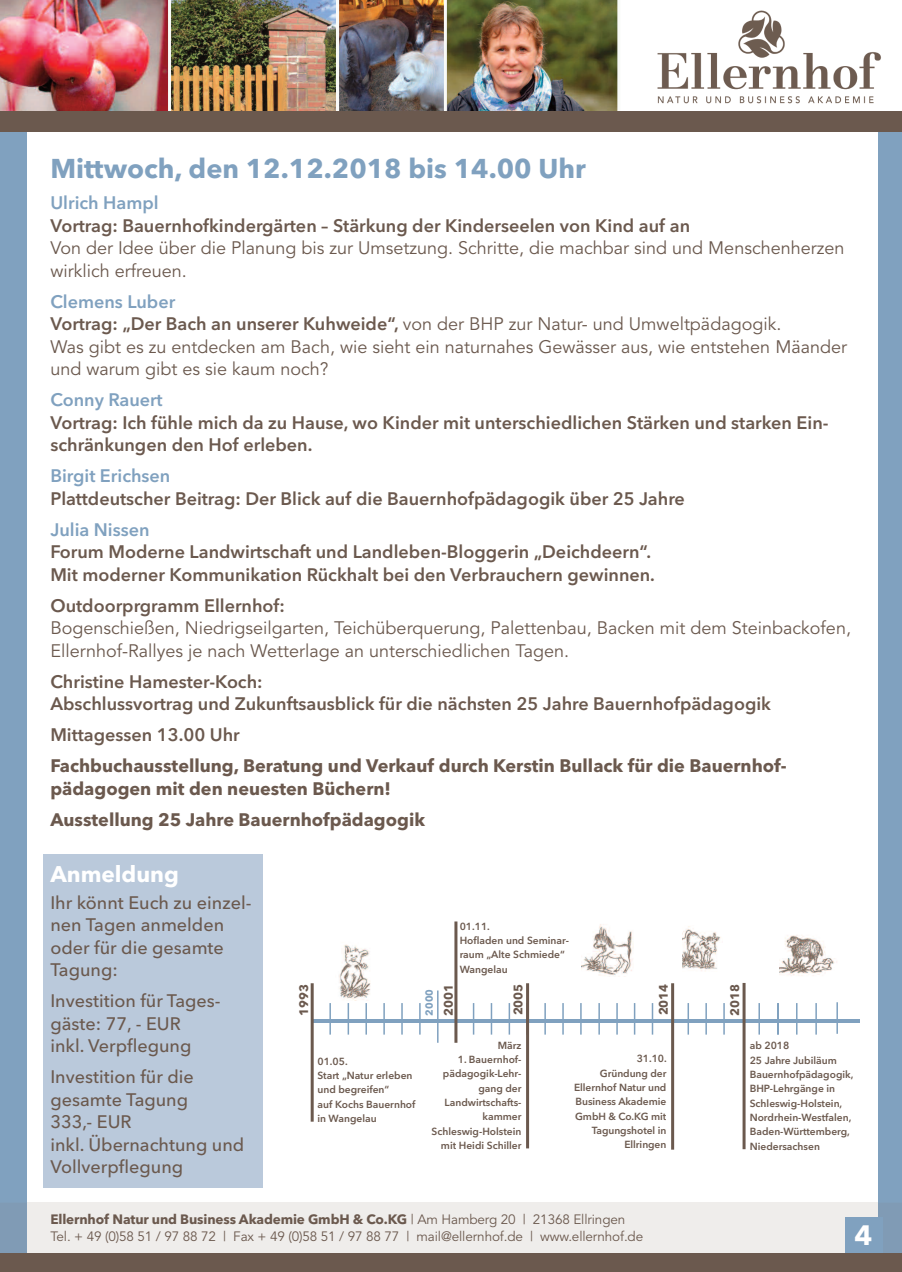
<style>
.page{position:relative;width:902px;height:1272px;background:#fff}
.page>*{position:absolute;margin:0;border:0;box-sizing:border-box;transform-origin:0 0}
.t1{font:700 27.75px "Avenir Next";color:#fff}
.t2{font:700 27px "Avenir Next";color:#80a1bf}
.t3{font:700 22.5px "Avenir Next";color:#fff}
.t4{font:600 18px/22.5px "Avenir Next";color:#6b594e}
.t5{font:18px/22.5px "Avenir";color:#6b594e}
.t6{font:500 18px/22.5px "Avenir Next";color:#6b594e}
.t7{font:700 18px/22.5px "Avenir Next";color:#6b594e}
.t8{font:600 18px "Avenir Next";color:#80a1bf}
.t9{font:13.5px "Avenir";letter-spacing:-.01em;color:#6b594e}
.t10{font:700 13.5px "Avenir Next";letter-spacing:-.01em;color:#6b594e}
.t11{font:700 12.3px "Avenir Next";color:#6b594e}
.t12{font:600 10.2px/14.2px "Avenir Next";color:#6b594e}
.t13{font:700 10.2px "Avenir Next";color:#80a1bf}
.s1{font-family:"Avenir Next";font-weight:600}
.s2{font-family:"Avenir";font-weight:400}
</style>
<div class="page">
<div style="left:0;top:10px;width:901px;height:1261px;background:#80a1bf"></div>
<div style="left:27px;top:14px;width:850px;height:1257px;background:#fff"></div>
<img style="left:0;top:0;width:168px;height:111px">
<img style="left:171px;top:0;width:165px;height:111px">
<img style="left:339px;top:0;width:105px;height:111px">
<hr style="left:168px;top:0;width:3px;height:129px;background:#f9faf8">
<hr style="left:336px;top:0;width:3px;height:129px;background:#f9faf8">
<img style="left:447px;top:0;width:170px;height:111px">
<hr style="left:617px;top:0;width:3px;height:129px;background:#f9faf8">
<hr style="left:444px;top:0;width:3px;height:129px;background:#f9faf8">
<div style="left:620px;top:0;width:281px;height:129px;background:#fff"></div>
<img style="left:657px;top:10px;width:224px;height:94px">
<div style="left:27px;top:1202px;width:850px;height:69px;background:#efedeb"></div>
<div style="left:0;top:111px;width:901px;height:20px;background:#6b594e"></div>
<div style="left:43px;top:854px;width:219px;height:334px;background:#bac9db"></div>
<hr style="left:312px;top:1019px;width:547px;height:3px;background:#80a1bf">
<hr style="left:310px;top:983px;width:3px;height:138px;background:#6b594e">
<hr style="left:347px;top:1003px;width:2px;height:31px;background:#80a1bf">
<hr style="left:365px;top:1003px;width:2px;height:31px;background:#80a1bf">
<hr style="left:383px;top:1003px;width:2px;height:31px;background:#80a1bf">
<hr style="left:401px;top:1003px;width:2px;height:31px;background:#80a1bf">
<hr style="left:419px;top:1003px;width:1px;height:31px;background:#80a1bf">
<hr style="left:437px;top:990px;width:1px;height:52px;background:#80a1bf">
<hr style="left:473px;top:1003px;width:1px;height:31px;background:#80a1bf">
<hr style="left:490px;top:1003px;width:2px;height:31px;background:#80a1bf">
<hr style="left:508px;top:1003px;width:2px;height:31px;background:#80a1bf">
<hr style="left:544px;top:1003px;width:2px;height:31px;background:#80a1bf">
<hr style="left:562px;top:1003px;width:1px;height:31px;background:#80a1bf">
<hr style="left:580px;top:1003px;width:1px;height:31px;background:#80a1bf">
<hr style="left:633px;top:1003px;width:2px;height:31px;background:#80a1bf">
<hr style="left:651px;top:1003px;width:2px;height:31px;background:#80a1bf">
<hr style="left:687px;top:1003px;width:2px;height:31px;background:#80a1bf">
<hr style="left:705px;top:1003px;width:1px;height:31px;background:#80a1bf">
<hr style="left:723px;top:1003px;width:1px;height:31px;background:#80a1bf">
<hr style="left:758px;top:1003px;width:2px;height:31px;background:#80a1bf">
<hr style="left:329px;top:1003px;width:2px;height:31px;background:#80a1bf">
<hr style="left:526px;top:983px;width:3px;height:165px;background:#6b594e">
<hr style="left:454px;top:921px;width:3px;height:121px;background:#6b594e">
<hr style="left:671px;top:983px;width:3px;height:166px;background:#6b594e">
<hr style="left:742px;top:982px;width:3px;height:167px;background:#6b594e">
<hr style="left:796px;top:1003px;width:1px;height:31px;background:#80a1bf">
<hr style="left:777px;top:1003px;width:1px;height:31px;background:#80a1bf">
<hr style="left:815px;top:1003px;width:1px;height:31px;background:#80a1bf">
<hr style="left:836px;top:1002px;width:1px;height:31px;background:#80a1bf">
<img style="left:339px;top:944px;width:31px;height:56px">
<img style="left:581px;top:924px;width:53px;height:52px">
<img style="left:779px;top:935px;width:58px;height:41px">
<img style="left:682px;top:926px;width:39px;height:45px">
<hr style="left:598px;top:1003px;width:2px;height:31px;background:#80a1bf">
<hr style="left:616px;top:1003px;width:1px;height:31px;background:#80a1bf">
<div style="left:844px;top:1217px;width:38px;height:35px;background:#80a1bf"></div>
<div style="left:0;top:1253px;width:901px;height:18px;background:#6b594e"></div>
<h2 class="t2" style="left:50px;top:145px;width:536px">Mittwoch, den 12.12.2018 bis 14.00 Uhr</h2>
<p class="t8" style="left:50px;top:187px;width:110px">Ulrich Hampl</p>
<p class="t4" style="left:50px;top:214px;width:641px">Vortrag: Bauernhofkindergärten – Stärkung der Kinderseelen von Kind auf an</p>
<p class="t5" style="left:50px;top:237px;width:795px">Von der Idee über die Planung bis zur Umsetzung. Schritte, die machbar sind und Menschenherzen wirklich erfreuen.</p>
<p class="t8" style="left:50px;top:286px;width:126px">Clemens Luber</p>
<p class="t5" style="left:50px;top:313px;width:798px"><span class="s1">Vortrag: „Der Bach an unserer Kuhweide“,</span> von der BHP zur Natur- und Umweltpädagogik.<br>Was gibt es zu entdecken am Bach, wie sieht ein naturnahes Gewässer aus, wie entstehen Mäander und warum gibt es sie kaum noch?</p>
<p class="t8" style="left:50px;top:384px;width:114px">Conny Rauert</p>
<p class="t4" style="left:50px;top:411px;width:779px">Vortrag: Ich fühle mich da zu Hause, wo Kinder mit unterschiedlichen Stärken und starken Ein&shy;schränkungen den Hof erleben.</p>
<p class="t8" style="left:50px;top:460px;width:121px">Birgit Erichsen</p>
<p class="t4" style="left:50px;top:487px;width:636px">Plattdeutscher Beitrag: Der Blick auf die Bauernhofpädagogik über 25 Jahre</p>
<p class="t8" style="left:50px;top:514px;width:101px">Julia Nissen</p>
<p class="t4" style="left:50px;top:540px;width:606px">Forum Moderne Landwirtschaft und Landleben-Bloggerin „Deichdeern“.<br>Mit moderner Kommunikation Rückhalt bei den Verbrauchern gewinnen.</p>
<p class="t4" style="left:50px;top:594px;width:236px">Outdoorprgramm Ellernhof:</p>
<p class="t5" style="left:50px;top:617px;width:802px">Bogenschießen, Niedrigseilgarten, Teichüberquerung, Palettenbau, Backen mit dem Steinbackofen,<br>Ellernhof-Rallyes je nach Wetterlage an unterschiedlichen Tagen.</p>
<p class="t4" style="left:50px;top:670px;width:722px">Christine Hamester-Koch:<br>Abschlussvortrag und Zukunftsausblick für die nächsten 25 Jahre Bauernhofpädagogik</p>
<p class="t4" style="left:50px;top:723px;width:191px">Mittagessen 13.00 Uhr</p>
<p class="t7" style="left:50px;top:754px;width:737px">Fachbuchausstellung, Beratung und Verkauf durch Kerstin Bullack für die Bauernhof&shy;pädagogen mit den neuesten Büchern!</p>
<p class="t7" style="left:50px;top:808px;width:376px">Ausstellung 25 Jahre Bauernhofpädagogik</p>
<p class="t3" style="left:50px;top:854px;width:130px">Anmeldung</p>
<p class="t6" style="left:50px;top:890px;width:202px">Ihr könnt Euch zu einzel&shy;nen Tagen anmelden oder für die gesamte<br>Tagung:</p>
<p class="t6" style="left:50px;top:988px;width:172px">Investition für Tages&shy;gäste: 77, - EUR<br>inkl. Verpflegung</p>
<p class="t6" style="left:50px;top:1064px;width:195px">Investition für die gesamte Tagung<br>333,- EUR<br>inkl. Übernachtung und<br>Vollverpflegung</p>
<p class="t11" style="left:293px;top:1015px;width:33px;rotate:-90deg">1993</p>
<p class="t13" style="left:420px;top:1015px;width:28px;rotate:-90deg">2000</p>
<p class="t12" style="left:459px;top:918px;width:111px">01.11.<br>Hofladen und Seminar&shy;raum „Alte Schmiede“<br>Wangelau</p>
<p class="t11" style="left:437px;top:1015px;width:33px;rotate:-90deg">2001</p>
<p class="t11" style="left:507px;top:1015px;width:33px;rotate:-90deg">2005</p>
<p class="t11" style="left:652px;top:1015px;width:33px;rotate:-90deg">2014</p>
<p class="t11" style="left:724px;top:1015px;width:33px;rotate:-90deg">2018</p>
<p class="t12" style="left:317px;top:1053px;width:100px">01.05.<br>Start „Natur erleben und begreifen“<br>auf Kochs Bauernhof in Wangelau</p>
<p class="t12" style="left:498px;top:1037px;width:25px">März</p>
<p class="t12" style="left:431px;top:1051px;width:91px;text-align:right">1. Bauernhof&shy;pädagogik-Lehr&shy;gang der<br>Landwirtschafts&shy;kammer<br>Schleswig-Holstein mit Heidi Schiller</p>
<p class="t12" style="left:574px;top:1051px;width:94px;text-align:right">31.10.<br>Gründung der<br>Ellernhof Natur und<br>Business Akademie<br>GmbH &amp; Co.KG mit<br>Tagungshotel in<br>Ellringen</p>
<p class="t12" style="left:749px;top:1038px;width:105px">ab 2018<br>25 Jahre Jubiläum<br>Bauernhofpädagogik,<br>BHP-Lehrgänge in<br>Schleswig-Holstein,<br>Nordrhein-Westfalen,<br>Baden-Württemberg,<br>Niedersachsen</p>
<p class="t10" style="left:50px;top:1207px;width:576px">Ellernhof Natur und Business Akademie GmbH &amp; Co.KG <span class="s2">| Am Hamberg 20 | 21368 Ellringen</span></p>
<p class="t9" style="left:50px;top:1227px;width:594px">Tel. + 49 (0)58 51 / 97 88 72 | Fax + 49 (0)58 51 / 97 88 77 | mail@ellernhof.de | www.ellernhof.de</p>
<h1 class="t1" style="left:854px;top:1211px;width:19px">4</h1>
</div>
